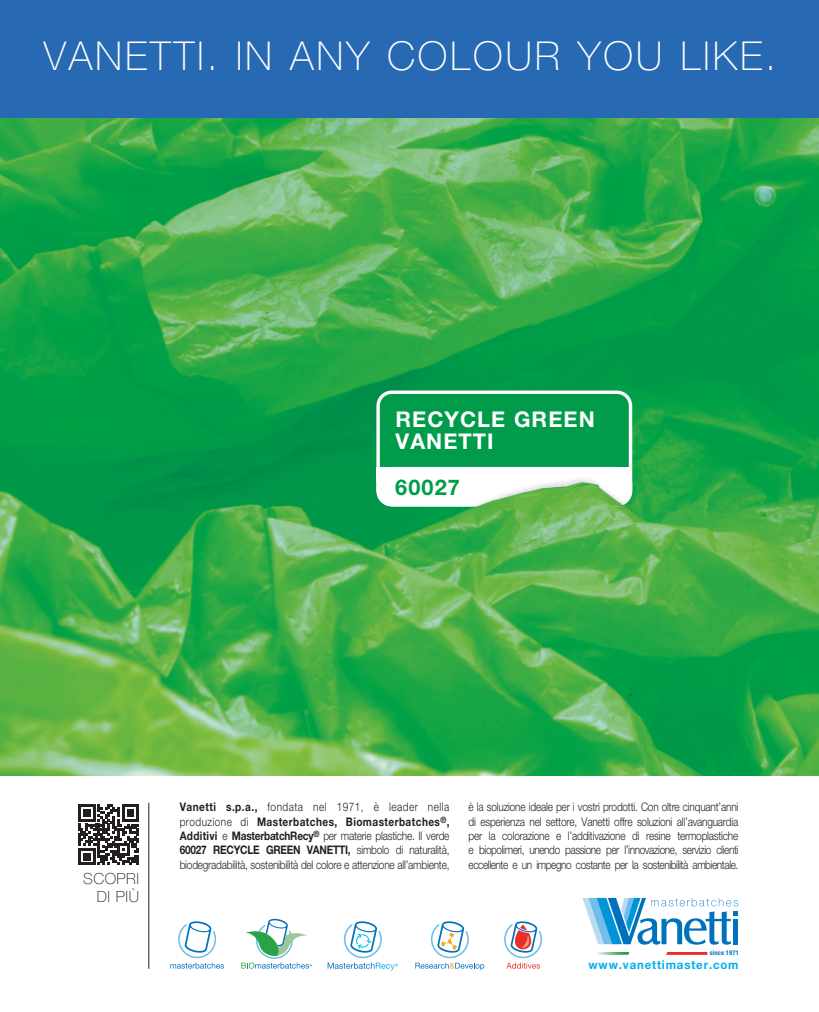
<style>
.page{position:relative;width:819px;height:1012px;background:#fff}
.page>*{position:absolute;margin:0;border:0;box-sizing:border-box;transform-origin:0 0}
.t1{font:100 39.88px "Helvetica Neue LT Std";letter-spacing:.07em;color:#fff}
.t2{font:700 21.62px/21.6px "Helvetica Neue LT Std";letter-spacing:.05em;color:#fff}
.t3{font:700 21.62px "Helvetica Neue LT Std";letter-spacing:.05em;color:#009c4a}
.t4{font:100 15.38px/17.5px "Helvetica Neue LT Std";letter-spacing:.035em;color:#231f20;text-align:right}
.t5{font:700 12px "Helvetica Neue LT Std";letter-spacing:.075em;color:#00aeef;scale:.95 1}
.t6{font:300 11.75px/14.4px "Helvetica Neue LT Std";letter-spacing:-.03em;color:#231f20;text-align:justify;scale:.85 1}
.t7{font:700 condensed 6.5px "Helvetica Neue LT Std";letter-spacing:.025em;color:#0072bc}
.s1{font-weight:700}
</style>
<div class="page">
<img style="left:0;top:118px;width:818px;height:657px">
<img style="left:612px;top:390px;width:20px;height:116px">
<img style="left:333px;top:275px;width:279px;height:239px">
<div style="left:0;top:0;width:818px;height:118px;background:#2869b3"></div>
<svg style="left:78px;top:804px;width:61px;height:60px"></svg>
<hr style="left:148px;top:802px;width:1px;height:166px;background:#231f20">
<svg style="left:582px;top:897px;width:157px;height:58px"></svg>
<svg style="left:170px;top:921px;width:54px;height:47px"></svg>
<svg style="left:241px;top:918px;width:71px;height:51px"></svg>
<svg style="left:327px;top:921px;width:71px;height:50px"></svg>
<svg style="left:504px;top:921px;width:38px;height:47px"></svg>
<svg style="left:415px;top:921px;width:70px;height:50px"></svg>
<h1 class="t1" style="left:44px;top:33px;width:733px">VANETTI. IN ANY COLOUR YOU LIKE.</h1>
<h2 class="t2" style="left:395px;top:408px;width:200px">RECYCLE GREEN<br>VANETTI</h2>
<h2 class="t3" style="left:395px;top:474px;width:66px">60027</h2>
<h3 class="t4" style="left:83px;top:869px;width:57px">SCOPRI<br>DI PIÙ</h3>
<p class="t6" style="left:180px;top:799px;width:319px"><span class="s1">Vanetti s.p.a.,</span> fondata nel 1971, è leader nella produzione di <span class="s1">Masterbatches, Biomasterbatches</span><sup>®</sup><span class="s1">, Additivi</span> e <span class="s1">MasterbatchRecy</span><sup>®</sup> per materie plastiche. Il verde <span class="s1">60027 RECYCLE GREEN VANETTI,</span> simbolo di naturalità, biodegradabilità, sostenibilità del colore e attenzione all’ambiente,</p>
<p class="t6" style="left:468px;top:799px;width:319px">è la soluzione ideale per i vostri prodotti. Con oltre cinquant’anni di esperienza nel settore, Vanetti offre soluzioni all’avanguardia per la colorazione e l’additivazione di resine termoplastiche e biopolimeri, unendo passione per l’innovazione, servizio clienti eccellente e un impegno costante per la sostenibilità ambientale.</p>
<p class="t7" style="left:709px;top:948px;width:31px">since 1971</p>
<p class="t5" style="left:588px;top:956px;width:159px">www.vanettimaster.com</p>
</div>
